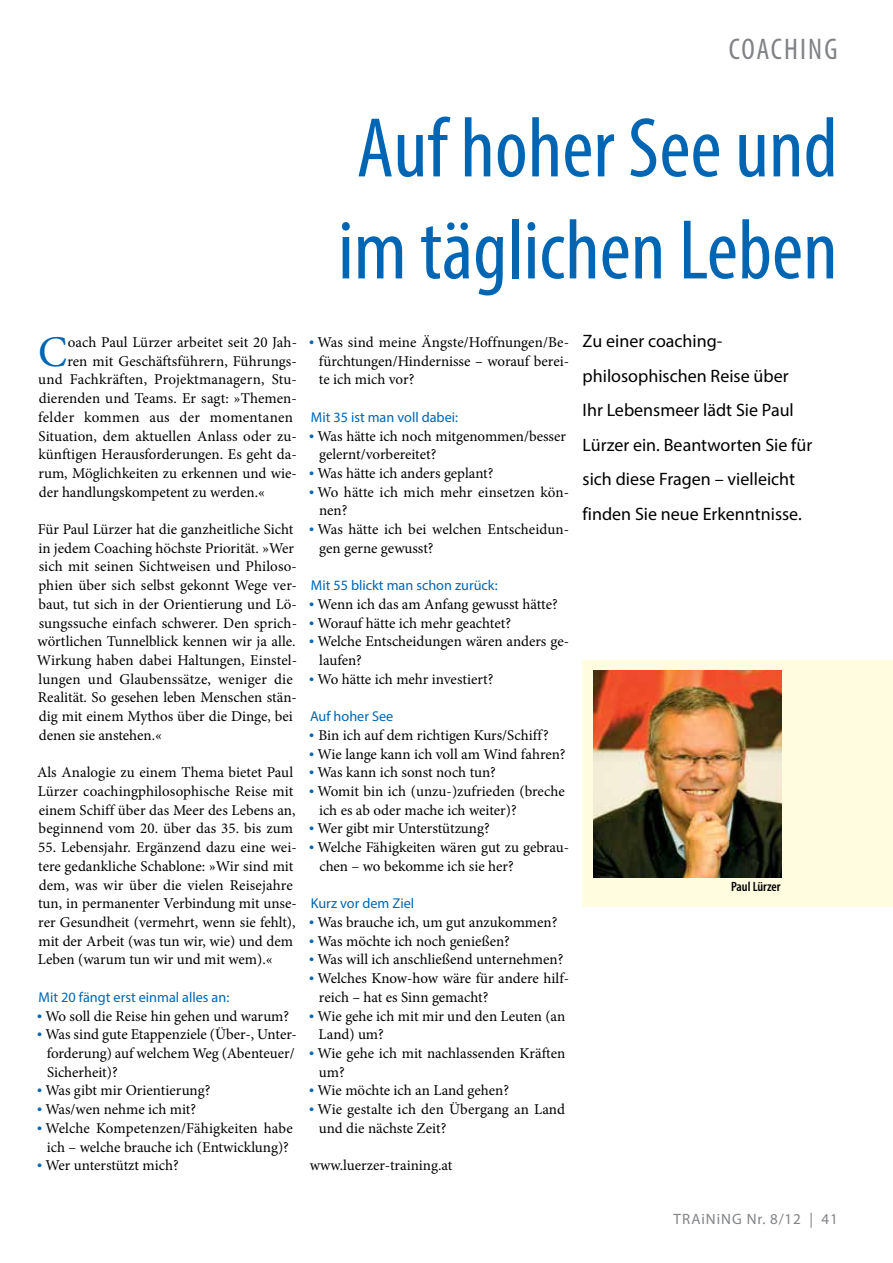
<style>
.page{position:relative;width:893px;height:1263px;background:#fff}
.page>*{position:absolute;margin:0;border:0;box-sizing:border-box;transform-origin:0 0}
.t1{font:condensed 85.5px/102px "Myriad Pro";color:#0066b3}
.t2{font:43.8px "Minion Pro";color:#0066b3}
.t3{font:condensed 30px "Myriad Pro";letter-spacing:.07em;color:#808285}
.t4{font:18px/34.5px "Myriad Pro";color:#000}
.t5{font:15px/18.8px "Minion Pro";color:#000}
.t6{font:15px "Minion Pro";letter-spacing:.02em;color:#000}
.t7{font:15px "Myriad Pro";letter-spacing:.065em;color:#808285}
.t8{font:14.25px "Myriad Pro";color:#0066b3}
.t9{font:600 condensed 13.5px "Myriad Pro";color:#000}
.s1{font-family:"Myriad Pro";font-size:18px;color:#0066b3}
</style>
<div class="page">
<div style="left:583px;top:660px;width:310px;height:246px;background:#fffcdf"></div>
<img style="left:593px;top:671px;width:189px;height:206px">
<h3 class="t3" style="left:729px;top:31px;width:110px">Coaching</h3>
<h2 class="t2" style="left:38px;top:322px;width:31px">C</h2>
<p class="t5" style="left:68px;top:333px;width:231px">oach Paul Lürzer arbeitet seit 20 Jah-</p>
<p class="t5" style="left:67px;top:352px;width:231px">ren mit Geschäftsführern, Führungs-</p>
<p class="t5" style="left:38px;top:370px;width:260px">und Fachkräften, Projektmanagern, Stu-</p>
<p class="t5" style="left:39px;top:389px;width:260px">dierenden und Teams. Er sagt: »Themen-</p>
<p class="t6" style="left:38px;top:407px;width:256px">felder kommen aus der momentanen</p>
<p class="t5" style="left:39px;top:426px;width:260px">Situation, dem aktuellen Anlass oder zu-</p>
<p class="t5" style="left:38px;top:445px;width:260px">künftigen Herausforderungen. Es geht da-</p>
<p class="t5" style="left:38px;top:464px;width:260px">rum, Möglichkeiten zu erkennen und wie-</p>
<p class="t5" style="left:39px;top:483px;width:228px">der handlungskompetent zu werden.«</p>
<p class="t5" style="left:37px;top:520px;width:262px">Für Paul Lürzer hat die ganzheitliche Sicht in jedem Coaching höchste Priorität. »Wer sich mit seinen Sichtweisen und Philoso&shy;phien über sich selbst gekonnt Wege ver&shy;baut, tut sich in der Orientierung und Lö&shy;sungssuche einfach schwerer. Den sprich&shy;wörtlichen Tunnelblick kennen wir ja alle.<br>Wirkung haben dabei Haltungen, Einstel&shy;lungen und Glaubenssätze, weniger die Realität. So gesehen leben Menschen stän&shy;dig mit einem Mythos über die Dinge, bei denen sie anstehen.«</p>
<p class="t5" style="left:37px;top:763px;width:260px">Als Analogie zu einem Thema bietet Paul Lürzer coachingphilosophische Reise mit einem Schiff über das Meer des Lebens an, beginnend vom 20. über das 35. bis zum</p>
<p class="t5" style="left:38px;top:838px;width:260px">55. Lebensjahr. Ergänzend dazu eine wei&shy;tere gedankliche Schablone: »Wir sind mit dem, was wir über die vielen Reisejahre tun, in permanenter Verbindung mit unse&shy;rer Gesundheit (vermehrt, wenn sie fehlt), mit der Arbeit (was tun wir, wie) und dem Leben (warum tun wir und mit wem).«</p>
<p class="t8" style="left:39px;top:988px;width:192px">Mit 20 fängt erst einmal alles an:</p>
<p class="t5" style="left:37px;top:1006px;width:254px"><span class="s1">•</span> Wo soll die Reise hin gehen und warum?</p>
<p class="t5" style="left:47px;top:1025px;width:252px;text-indent:-10px"><span class="s1">•</span> Was sind gute Etappenziele (Über-, Unter&shy;forderung) auf welchem Weg (Abenteuer/<br>Sicherheit)?</p>
<p class="t5" style="left:37px;top:1081px;width:175px"><span class="s1">•</span> Was gibt mir Orientierung?</p>
<p class="t5" style="left:37px;top:1100px;width:161px"><span class="s1">•</span> Was/wen nehme ich mit?</p>
<p class="t5" style="left:37px;top:1119px;width:257px;text-align:center"><span class="s1">•</span> Welche Kompetenzen/Fähigkeiten habe ich – welche brauche ich (Entwicklung)?</p>
<p class="t5" style="left:37px;top:1156px;width:143px"><span class="s1">•</span> Wer unterstützt mich?</p>
<h1 class="t1" style="left:338px;top:96px;width:501px">Auf hoher See und im täglichen Leben</h1>
<p class="t4" style="left:583px;top:323px;width:231px">Zu einer coaching&shy;philosophischen Reise über<br>Ihr Lebensmeer lädt Sie Paul<br>Lürzer ein. Beantworten Sie für sich diese Fragen – vielleicht finden Sie neue Erkenntnisse.</p>
<p class="t5" style="left:319px;top:333px;width:252px;text-align:justify;text-indent:-10px"><span class="s1">•</span> Was sind meine Ängste/Hoffnungen/Be&shy;fürchtungen/Hindernisse – worauf berei&shy;te ich mich vor?</p>
<p class="t8" style="left:311px;top:408px;width:149px">Mit 35 ist man voll dabei:</p>
<p class="t5" style="left:319px;top:426px;width:248px;text-indent:-10px"><span class="s1">•</span> Was hätte ich noch mitgenommen/besser gelernt/vorbereitet?</p>
<p class="t5" style="left:309px;top:464px;width:186px"><span class="s1">•</span> Was hätte ich anders geplant?</p>
<p class="t5" style="left:319px;top:483px;width:252px;text-indent:-10px"><span class="s1">•</span> Wo hätte ich mich mehr einsetzen kön&shy;nen?</p>
<p class="t5" style="left:319px;top:520px;width:251px;text-indent:-10px"><span class="s1">•</span> Was hätte ich bei welchen Entscheidun&shy;gen gerne gewusst?</p>
<p class="t8" style="left:311px;top:577px;width:188px">Mit 55 blickt man schon zurück:</p>
<p class="t5" style="left:309px;top:595px;width:250px"><span class="s1">•</span> Wenn ich das am Anfang gewusst hätte?</p>
<p class="t5" style="left:309px;top:613px;width:203px"><span class="s1">•</span> Worauf hätte ich mehr geachtet?</p>
<p class="t5" style="left:319px;top:632px;width:251px;text-indent:-10px"><span class="s1">•</span> Welche Entscheidungen wären anders ge&shy;laufen?</p>
<p class="t5" style="left:309px;top:670px;width:186px"><span class="s1">•</span> Wo hätte ich mehr investiert?</p>
<p class="t8" style="left:310px;top:708px;width:85px">Auf hoher See</p>
<p class="t5" style="left:309px;top:726px;width:241px"><span class="s1">•</span> Bin ich auf dem richtigen Kurs/Schiff?</p>
<p class="t5" style="left:309px;top:744px;width:258px"><span class="s1">•</span> Wie lange kann ich voll am Wind fahren?</p>
<p class="t5" style="left:309px;top:763px;width:188px"><span class="s1">•</span> Was kann ich sonst noch tun?</p>
<p class="t5" style="left:319px;top:782px;width:247px;text-indent:-10px"><span class="s1">•</span> Womit bin ich (unzu-)zufrieden (breche ich es ab oder mache ich weiter)?</p>
<p class="t5" style="left:309px;top:819px;width:182px"><span class="s1">•</span> Wer gibt mir Unterstützung?</p>
<p class="t5" style="left:319px;top:838px;width:251px;text-indent:-10px"><span class="s1">•</span> Welche Fähigkeiten wären gut zu gebrau&shy;chen – wo bekomme ich sie her?</p>
<p class="t8" style="left:311px;top:895px;width:105px">Kurz vor dem Ziel</p>
<p class="t5" style="left:309px;top:913px;width:250px"><span class="s1">•</span> Was brauche ich, um gut anzukommen?</p>
<p class="t5" style="left:309px;top:932px;width:202px"><span class="s1">•</span> Was möchte ich noch genießen?</p>
<p class="t5" style="left:309px;top:950px;width:256px"><span class="s1">•</span> Was will ich anschließend unternehmen?</p>
<p class="t5" style="left:319px;top:969px;width:252px;text-indent:-10px"><span class="s1">•</span> Welches Know-how wäre für andere hilf&shy;reich – hat es Sinn gemacht?</p>
<p class="t5" style="left:319px;top:1006px;width:248px;text-indent:-9px"><span class="s1">•</span> Wie gehe ich mit mir und den Leuten (an<br>Land) um?</p>
<p class="t5" style="left:319px;top:1044px;width:248px;text-indent:-10px"><span class="s1">•</span> Wie gehe ich mit nachlassenden Kräften um?</p>
<p class="t5" style="left:309px;top:1081px;width:201px"><span class="s1">•</span> Wie möchte ich an Land gehen?</p>
<p class="t5" style="left:319px;top:1100px;width:248px;text-indent:-10px"><span class="s1">•</span> Wie gestalte ich den Übergang an Land und die nächste Zeit?</p>
<p class="t5" style="left:310px;top:1156px;width:144px">www.luerzer-training.at</p>
<p class="t9" style="left:731px;top:878px;width:51px">Paul Lürzer</p>
<p class="t7" style="left:674px;top:1210px;width:166px">TRAiNiNG Nr. 8/12 | 41</p>
</div>
